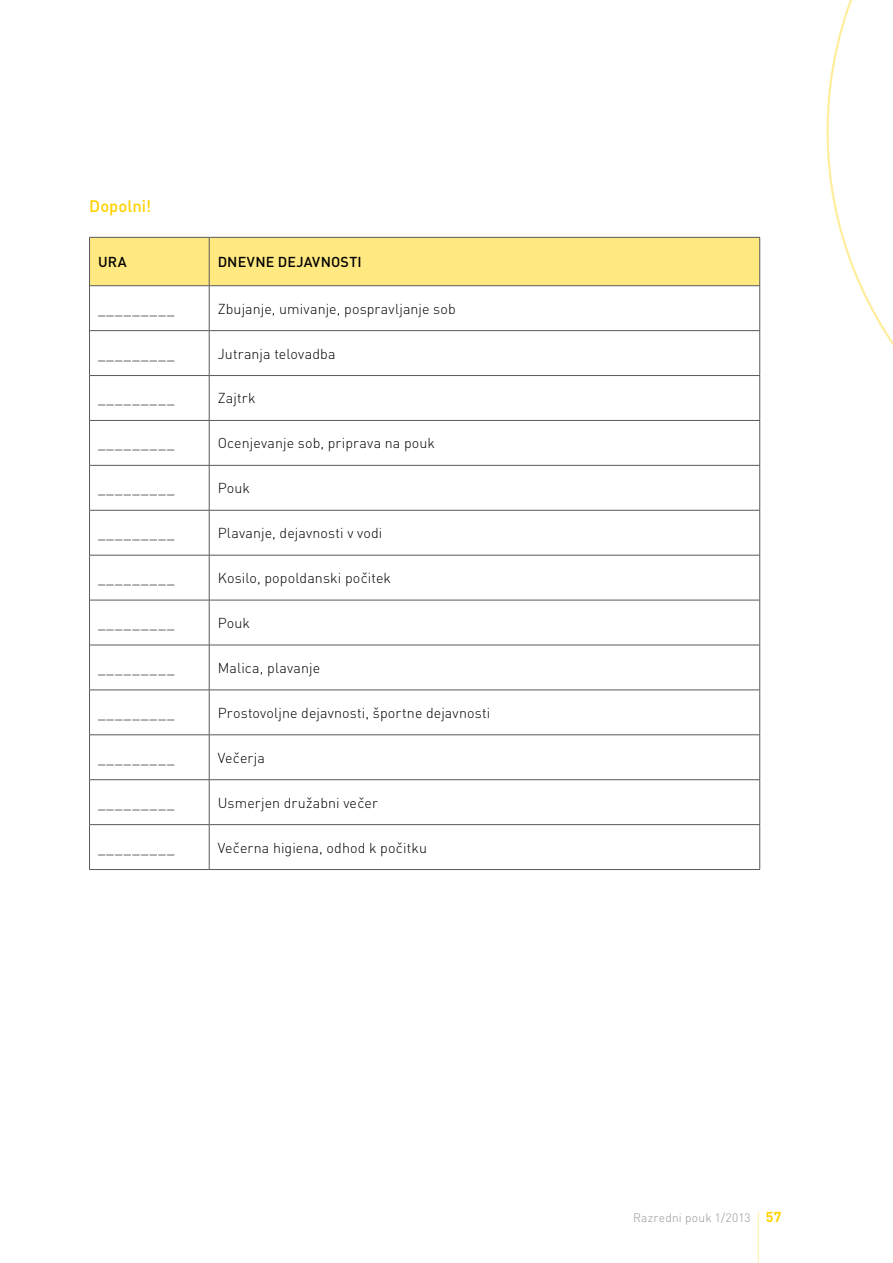
<style>
.page{position:relative;width:893px;height:1263px;background:#fff}
.page>*{position:absolute;margin:0;border:0;box-sizing:border-box;transform-origin:0 0}
.t1{font:16.5px "DINCE Medium Alternate";letter-spacing:.005em;color:#ffd200}
.t2{font:300 14.25px "DINP";letter-spacing:.01em;color:#000}
.t3{font:500 14.25px "DINP";letter-spacing:.015em;color:#000}
.t4{font:300 12px "DINP";letter-spacing:.02em;color:#939598}
.s1{font-weight:700;font-size:14.25px;color:#ffd200}
</style>
<div class="page">
<svg style="left:826px;top:0;width:67px;height:345px"></svg>
<hr style="left:758px;top:1212px;width:1px;height:51px;background:#fff4bf">
<div style="left:90px;top:238px;width:669px;height:47px;background:#ffe980"></div>
<hr style="left:89px;top:237px;width:120px;height:1px;background:#58595b">
<hr style="left:89px;top:238px;width:1px;height:47px;background:#58595b">
<hr style="left:209px;top:237px;width:551px;height:1px;background:#58595b">
<hr style="left:209px;top:238px;width:1px;height:47px;background:#58595b">
<hr style="left:759px;top:238px;width:1px;height:47px;background:#58595b">
<hr style="left:89px;top:285px;width:120px;height:1px;background:#58595b">
<hr style="left:89px;top:286px;width:1px;height:44px;background:#58595b">
<hr style="left:209px;top:285px;width:551px;height:1px;background:#58595b">
<hr style="left:209px;top:286px;width:1px;height:44px;background:#58595b">
<hr style="left:759px;top:286px;width:1px;height:44px;background:#58595b">
<hr style="left:89px;top:330px;width:120px;height:1px;background:#58595b">
<hr style="left:89px;top:331px;width:1px;height:44px;background:#58595b">
<hr style="left:209px;top:330px;width:551px;height:1px;background:#58595b">
<hr style="left:209px;top:331px;width:1px;height:44px;background:#58595b">
<hr style="left:759px;top:331px;width:1px;height:44px;background:#58595b">
<hr style="left:89px;top:375px;width:120px;height:1px;background:#58595b">
<hr style="left:89px;top:376px;width:1px;height:44px;background:#58595b">
<hr style="left:209px;top:375px;width:551px;height:1px;background:#58595b">
<hr style="left:209px;top:376px;width:1px;height:44px;background:#58595b">
<hr style="left:759px;top:376px;width:1px;height:44px;background:#58595b">
<hr style="left:89px;top:420px;width:120px;height:1px;background:#58595b">
<hr style="left:89px;top:421px;width:1px;height:44px;background:#58595b">
<hr style="left:209px;top:420px;width:551px;height:1px;background:#58595b">
<hr style="left:209px;top:421px;width:1px;height:44px;background:#58595b">
<hr style="left:759px;top:421px;width:1px;height:44px;background:#58595b">
<hr style="left:89px;top:465px;width:120px;height:1px;background:#58595b">
<hr style="left:89px;top:466px;width:1px;height:44px;background:#58595b">
<hr style="left:209px;top:465px;width:551px;height:1px;background:#58595b">
<hr style="left:209px;top:466px;width:1px;height:44px;background:#58595b">
<hr style="left:759px;top:466px;width:1px;height:44px;background:#58595b">
<hr style="left:89px;top:510px;width:120px;height:1px;background:#58595b">
<hr style="left:89px;top:510px;width:1px;height:45px;background:#58595b">
<hr style="left:209px;top:510px;width:551px;height:1px;background:#58595b">
<hr style="left:209px;top:510px;width:1px;height:45px;background:#58595b">
<hr style="left:759px;top:510px;width:1px;height:45px;background:#58595b">
<hr style="left:89px;top:555px;width:120px;height:1px;background:#58595b">
<hr style="left:89px;top:555px;width:1px;height:45px;background:#58595b">
<hr style="left:209px;top:555px;width:551px;height:1px;background:#58595b">
<hr style="left:209px;top:555px;width:1px;height:45px;background:#58595b">
<hr style="left:759px;top:555px;width:1px;height:45px;background:#58595b">
<hr style="left:89px;top:600px;width:120px;height:1px;background:#58595b">
<hr style="left:89px;top:600px;width:1px;height:45px;background:#58595b">
<hr style="left:209px;top:600px;width:551px;height:1px;background:#58595b">
<hr style="left:209px;top:600px;width:1px;height:45px;background:#58595b">
<hr style="left:759px;top:600px;width:1px;height:45px;background:#58595b">
<hr style="left:89px;top:645px;width:120px;height:1px;background:#58595b">
<hr style="left:89px;top:645px;width:1px;height:45px;background:#58595b">
<hr style="left:209px;top:645px;width:551px;height:1px;background:#58595b">
<hr style="left:209px;top:645px;width:1px;height:45px;background:#58595b">
<hr style="left:759px;top:645px;width:1px;height:45px;background:#58595b">
<hr style="left:89px;top:690px;width:120px;height:1px;background:#58595b">
<hr style="left:89px;top:690px;width:1px;height:44px;background:#58595b">
<hr style="left:209px;top:690px;width:551px;height:1px;background:#58595b">
<hr style="left:209px;top:690px;width:1px;height:44px;background:#58595b">
<hr style="left:759px;top:690px;width:1px;height:44px;background:#58595b">
<hr style="left:89px;top:734px;width:120px;height:1px;background:#58595b">
<hr style="left:89px;top:735px;width:1px;height:44px;background:#58595b">
<hr style="left:209px;top:734px;width:551px;height:1px;background:#58595b">
<hr style="left:209px;top:735px;width:1px;height:44px;background:#58595b">
<hr style="left:759px;top:735px;width:1px;height:44px;background:#58595b">
<hr style="left:89px;top:779px;width:120px;height:1px;background:#58595b">
<hr style="left:89px;top:780px;width:1px;height:44px;background:#58595b">
<hr style="left:209px;top:779px;width:551px;height:1px;background:#58595b">
<hr style="left:209px;top:780px;width:1px;height:44px;background:#58595b">
<hr style="left:759px;top:780px;width:1px;height:44px;background:#58595b">
<hr style="left:89px;top:824px;width:120px;height:1px;background:#58595b">
<hr style="left:89px;top:825px;width:1px;height:44px;background:#58595b">
<hr style="left:209px;top:824px;width:551px;height:1px;background:#58595b">
<hr style="left:209px;top:825px;width:1px;height:44px;background:#58595b">
<hr style="left:759px;top:825px;width:1px;height:44px;background:#58595b">
<hr style="left:89px;top:869px;width:120px;height:1px;background:#58595b">
<hr style="left:209px;top:869px;width:551px;height:1px;background:#58595b">
<p class="t1" style="left:89px;top:195px;width:64px">Dopolni!</p>
<p class="t3" style="left:98px;top:253px;width:30px">URA</p>
<p class="t3" style="left:218px;top:253px;width:146px">DNEVNE DEJAVNOSTI</p>
<p class="t2" style="left:98px;top:300px;width:78px">_________</p>
<p class="t2" style="left:218px;top:300px;width:240px">Zbujanje, umivanje, pospravljanje sob</p>
<p class="t2" style="left:98px;top:345px;width:78px">_________</p>
<p class="t2" style="left:218px;top:345px;width:119px">Jutranja telovadba</p>
<p class="t2" style="left:98px;top:389px;width:78px">_________</p>
<p class="t2" style="left:218px;top:389px;width:39px">Zajtrk</p>
<p class="t2" style="left:98px;top:434px;width:78px">_________</p>
<p class="t2" style="left:218px;top:434px;width:219px">Ocenjevanje sob, priprava na pouk</p>
<p class="t2" style="left:98px;top:479px;width:78px">_________</p>
<p class="t2" style="left:218px;top:479px;width:34px">Pouk</p>
<p class="t2" style="left:98px;top:524px;width:78px">_________</p>
<p class="t2" style="left:218px;top:524px;width:166px">Plavanje, dejavnosti v vodi</p>
<p class="t2" style="left:98px;top:569px;width:78px">_________</p>
<p class="t2" style="left:98px;top:614px;width:78px">_________</p>
<p class="t2" style="left:218px;top:569px;width:175px">Kosilo, popoldanski počitek</p>
<p class="t2" style="left:218px;top:614px;width:34px">Pouk</p>
<p class="t2" style="left:98px;top:659px;width:78px">_________</p>
<p class="t2" style="left:218px;top:659px;width:104px">Malica, plavanje</p>
<p class="t2" style="left:98px;top:704px;width:78px">_________</p>
<p class="t2" style="left:98px;top:749px;width:78px">_________</p>
<p class="t2" style="left:98px;top:794px;width:78px">_________</p>
<p class="t2" style="left:98px;top:839px;width:78px">_________</p>
<p class="t2" style="left:218px;top:704px;width:274px">Prostovoljne dejavnosti, športne dejavnosti</p>
<p class="t2" style="left:218px;top:749px;width:49px">Večerja</p>
<p class="t2" style="left:218px;top:794px;width:162px">Usmerjen družabni večer</p>
<p class="t2" style="left:218px;top:839px;width:211px">Večerna higiena, odhod k počitku</p>
<p class="t4" style="left:633px;top:1210px;width:150px">Razredni pouk 1/2013 <span class="s1">57</span></p>
</div>
